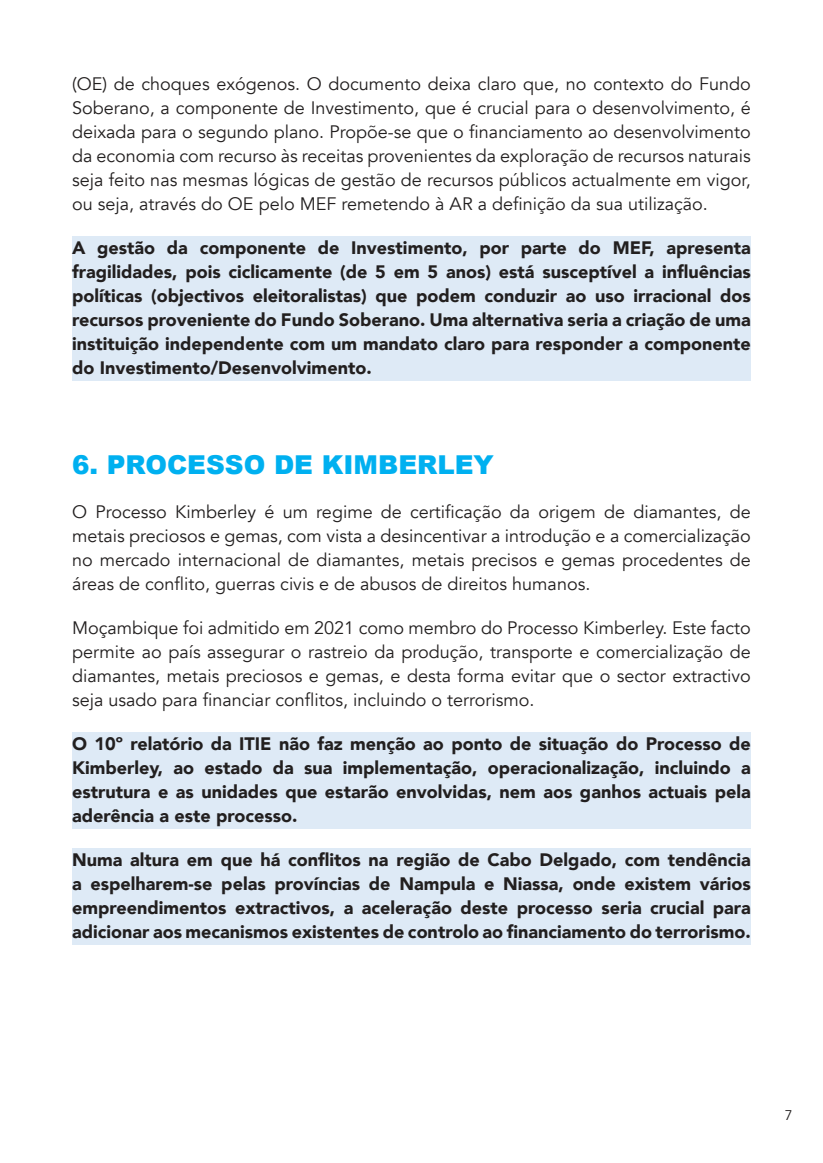
<style>
.page{position:relative;width:823px;height:1163px;background:#fff}
.page>*{position:absolute;margin:0;border:0;box-sizing:border-box;transform-origin:0 0}
.t1{font:900 26px "Arial";color:#00b0f0}
.t2{font:18px/24px "Avenir";color:#221f1f;text-align:justify}
.t3{font:900 18px/24px "Avenir";color:#221f1f;text-align:justify}
.t4{font:14px "Avenir";color:#221f1f}
</style>
<div class="page">
<div style="left:72px;top:236px;width:678px;height:145px;background:#deeaf6"></div>
<div style="left:72px;top:732px;width:678px;height:96px;background:#deeaf6"></div>
<div style="left:72px;top:848px;width:678px;height:96px;background:#deeaf6"></div>
<p class="t2" style="left:72px;top:74px;width:680px">(OE) de choques exógenos. O documento deixa claro que, no contexto do Fundo Soberano, a componente de Investimento, que é crucial para o desenvolvimento, é deixada para o segundo plano. Propõe-se que o financiamento ao desenvolvimento da economia com recurso às receitas provenientes da exploração de recursos naturais seja feito nas mesmas lógicas de gestão de recursos públicos actualmente em vigor, ou seja, através do OE pelo MEF remetendo à AR a definição da sua utilização.</p>
<p class="t3" style="left:72px;top:235px;width:680px">A gestão da componente de Investimento, por parte do MEF, apresenta fragilidades, pois ciclicamente (de 5 em 5 anos) está susceptível a influências políticas (objectivos eleitoralistas) que podem conduzir ao uso irracional dos recursos proveniente do Fundo Soberano. Uma alternativa seria a criação de uma instituição independente com um mandato claro para responder a componente do Investimento/Desenvolvimento.</p>
<h1 class="t1" style="left:72px;top:455px;width:423px">6. PROCESSO DE KIMBERLEY</h1>
<p class="t2" style="left:72px;top:501px;width:680px">O Processo Kimberley é um regime de certificação da origem de diamantes, de metais preciosos e gemas, com vista a desincentivar a introdução e a comercialização no mercado internacional de diamantes, metais precisos e gemas procedentes de áreas de conflito, guerras civis e de abusos de direitos humanos.</p>
<p class="t2" style="left:72px;top:617px;width:680px">Moçambique foi admitido em 2021 como membro do Processo Kimberley. Este facto permite ao país assegurar o rastreio da produção, transporte e comercialização de diamantes, metais preciosos e gemas, e desta forma evitar que o sector extractivo seja usado para financiar conflitos, incluindo o terrorismo.</p>
<p class="t3" style="left:72px;top:731px;width:680px">O 10º relatório da ITIE não faz menção ao ponto de situação do Processo de Kimberley, ao estado da sua implementação, operacionalização, incluindo a estrutura e as unidades que estarão envolvidas, nem aos ganhos actuais pela aderência a este processo.</p>
<p class="t3" style="left:72px;top:847px;width:680px">Numa altura em que há conflitos na região de Cabo Delgado, com tendência a espelharem-se pelas províncias de Nampula e Niassa, onde existem vários empreendimentos extractivos, a aceleração deste processo seria crucial para adicionar aos mecanismos existentes de controlo ao financiamento do terrorismo.</p>
<p class="t4" style="left:784px;top:1109px;width:9px">7</p>
</div>
